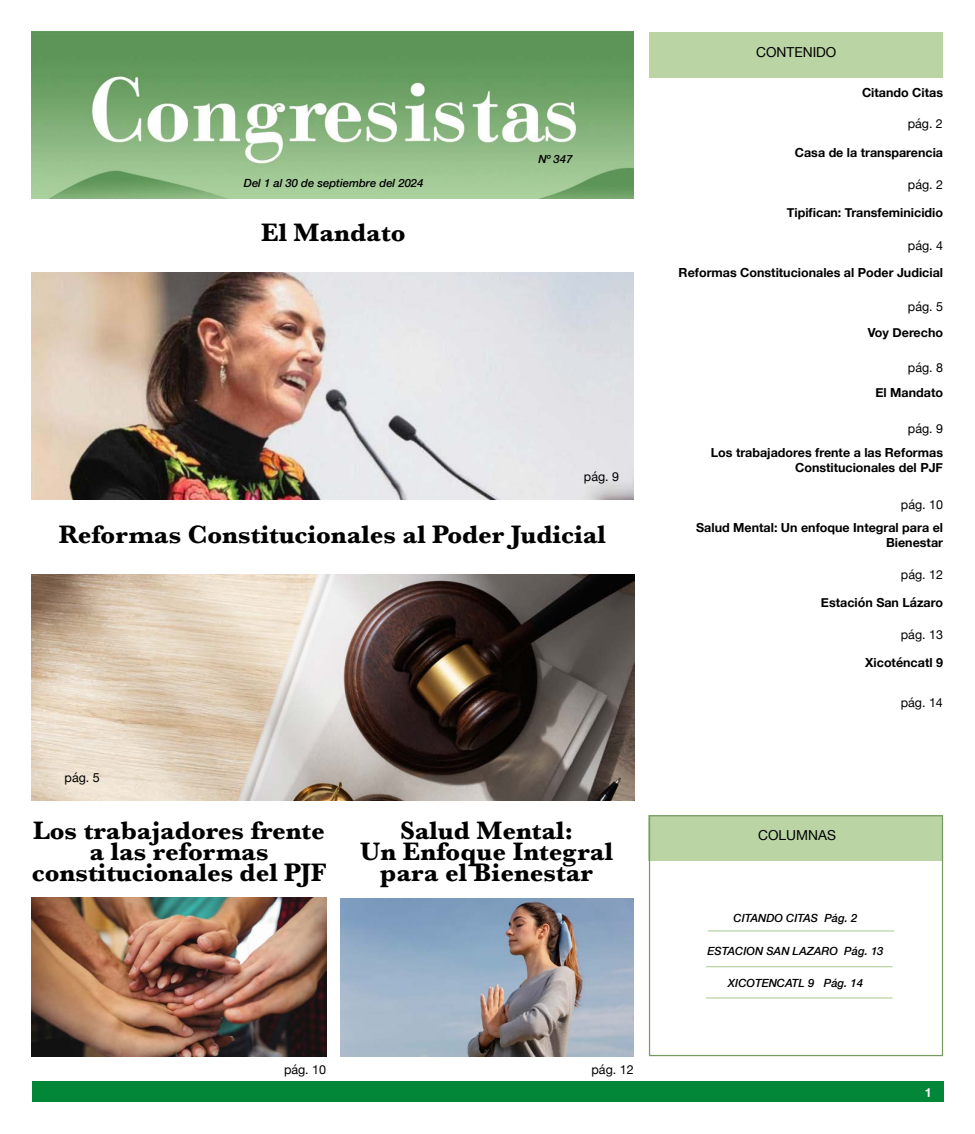
<style>
.page{position:relative;width:975px;height:1134px;background:#fff}
.page>*{position:absolute;margin:0;border:0;box-sizing:border-box;transform-origin:0 0}
.t1{font:700 26.25px/21.2px "Baskerville";color:#000;text-align:center}
.t2{font:13.75px "Helvetica Neue";color:#000}
.t3{font:700 12.5px/15px "Helvetica Neue";color:#000;text-align:right}
.t4{font:12.5px "Helvetica Neue";color:#000}
.t5{font:700 12.5px "Helvetica Neue";color:#fff}
.t6{font:italic 500 11.25px "Helvetica Neue";color:#000}
</style>
<div class="page">
<div style="left:32px;top:1081px;width:911px;height:21px;background:#028739"></div>
<hr style="left:707px;top:930px;width:187px;height:1px;background:#bad4a4">
<hr style="left:706px;top:966px;width:186px;height:1px;background:#bad4a4">
<hr style="left:706px;top:997px;width:186px;height:1px;background:#bad4a4">
<div style="left:648px;top:32px;width:294px;height:46px;background:#bad4a4"></div>
<div style="left:648px;top:815px;width:294px;height:46px;background:#bad4a4"></div>
<div style="left:649px;top:815px;width:294px;height:241px;border:1px solid #779a62"></div>
<img style="left:32px;top:32px;width:601px;height:166px">
<img style="left:32px;top:273px;width:601px;height:227px">
<img style="left:32px;top:574px;width:602px;height:227px">
<img style="left:32px;top:898px;width:294px;height:158px">
<img style="left:340px;top:899px;width:293px;height:157px">
<p class="t6" style="left:244px;top:173px;width:181px">Del 1 al 30 de septiembre del 2024</p>
<h1 class="t1" style="left:261px;top:222px;width:146px">El Mandato</h1>
<p class="t6" style="left:538px;top:150px;width:36px">Nº 347</p>
<p class="t4" style="left:584px;top:468px;width:37px">pág. 9</p>
<h1 class="t1" style="left:59px;top:524px;width:548px">Reformas Constitucionales al Poder Judicial</h1>
<p class="t4" style="left:65px;top:768px;width:37px">pág. 5</p>
<h1 class="t1" style="left:32px;top:820px;width:296px">Los trabajadores frente a las reformas constitucionales del PJF</h1>
<h1 class="t1" style="left:360px;top:820px;width:254px">Salud Mental:<br>Un Enfoque Integral para el Bienestar</h1>
<p class="t4" style="left:284px;top:1061px;width:44px">pág. 10</p>
<p class="t4" style="left:591px;top:1061px;width:44px">pág. 12</p>
<p class="t2" style="left:756px;top:42px;width:82px">CONTENIDO</p>
<p class="t3" style="left:862px;top:86px;width:82px">Citando Citas</p>
<p class="t4" style="left:907px;top:115px;width:37px">pág. 2</p>
<p class="t3" style="left:794px;top:146px;width:150px">Casa de la transparencia</p>
<p class="t4" style="left:907px;top:176px;width:37px">pág. 2</p>
<p class="t3" style="left:786px;top:206px;width:158px">Tipifican: Transfeminicidio</p>
<p class="t4" style="left:907px;top:237px;width:37px">pág. 4</p>
<p class="t3" style="left:678px;top:266px;width:266px">Reformas Constitucionales al Poder Judicial</p>
<p class="t4" style="left:907px;top:298px;width:37px">pág. 5</p>
<p class="t3" style="left:867px;top:326px;width:77px">Voy Derecho</p>
<p class="t4" style="left:907px;top:359px;width:37px">pág. 8</p>
<p class="t3" style="left:875px;top:386px;width:69px">El Mandato</p>
<p class="t4" style="left:907px;top:420px;width:37px">pág. 9</p>
<p class="t3" style="left:710px;top:446px;width:234px">Los trabajadores frente a las Reformas<br>Constitucionales del PJF</p>
<p class="t4" style="left:900px;top:495px;width:44px">pág. 10</p>
<p class="t3" style="left:696px;top:521px;width:248px">Salud Mental: Un enfoque Integral para el<br>Bienestar</p>
<p class="t4" style="left:900px;top:565px;width:44px">pág. 12</p>
<p class="t3" style="left:820px;top:596px;width:124px">Estación San Lázaro</p>
<p class="t4" style="left:900px;top:626px;width:44px">pág. 13</p>
<p class="t3" style="left:865px;top:656px;width:79px">Xicoténcatl 9</p>
<p class="t4" style="left:900px;top:693px;width:44px">pág. 14</p>
<p class="t2" style="left:758px;top:825px;width:79px">COLUMNAS</p>
<p class="t6" style="left:733px;top:909px;width:125px">CITANDO CITAS Pág. 2</p>
<p class="t6" style="left:707px;top:941px;width:177px">ESTACION SAN LAZARO Pág. 13</p>
<p class="t6" style="left:728px;top:974px;width:137px">XICOTENCATL 9 Pág. 14</p>
<p class="t5" style="left:924px;top:1083px;width:8px">1</p>
</div>
